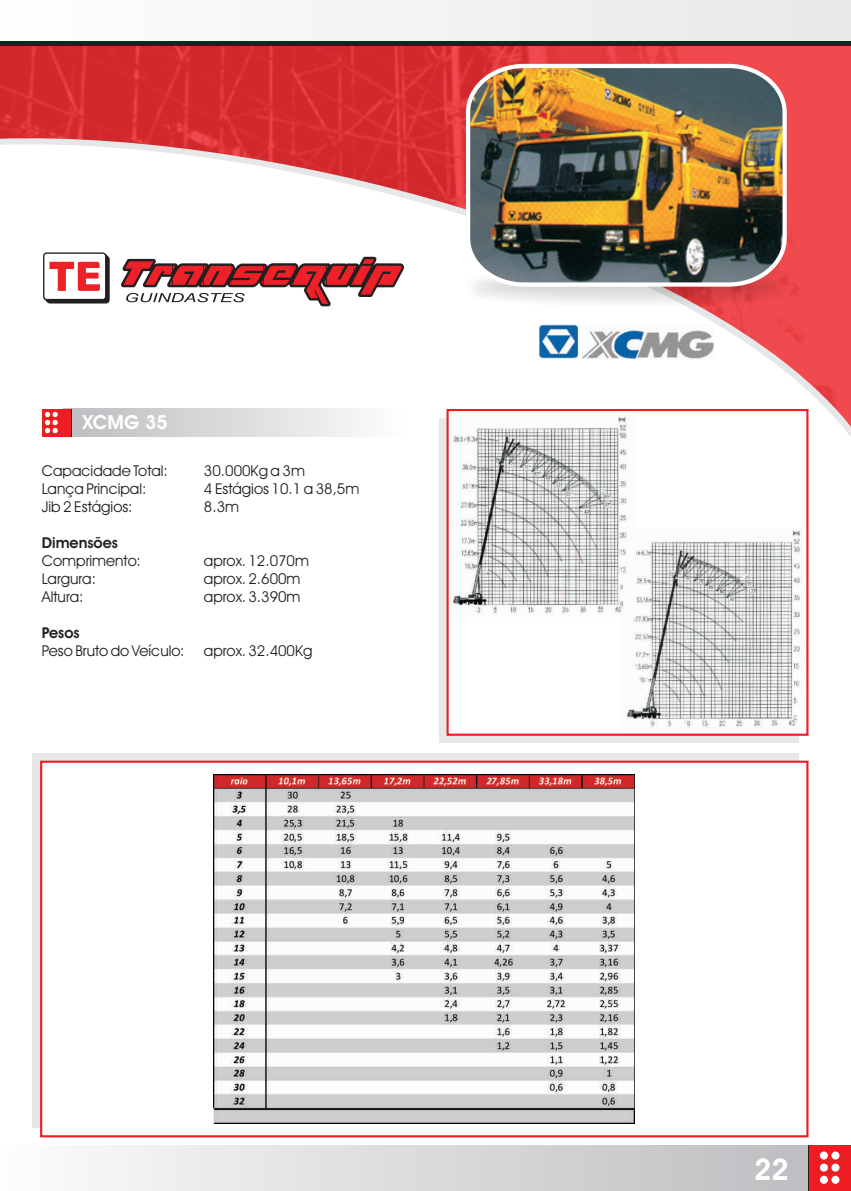
<style>
.page{position:relative;width:851px;height:1191px;background:#fff}
.page>*{position:absolute;margin:0;border:0;box-sizing:border-box;transform-origin:0 0}
.t1{font:700 30px "Avant Garde IT Cby BT";color:#fff}
.t2{font:700 19.5px "Avant Garde IT Cby BT";color:#fff}
.t3{font:15px "Avant Garde IT Cby BT";color:#231f20}
.t4{font:700 15px "Avant Garde IT Cby BT";color:#231f20}
</style>
<div class="page">
<img style="left:0;top:46px;width:850px;height:403px">
<div style="left:0;top:0;width:850px;height:45px;background:#f2f3f4"></div>
<div style="left:0;top:1145px;width:821px;height:46px;background:linear-gradient(to right,#fcfcfd,#bbbdbf)"></div>
<div style="left:808px;top:1145px;width:42px;height:46px;background:#ee1d23"></div>
<div style="left:831px;top:1175px;width:8px;height:8px;background:#fff;border-radius:50%"></div>
<svg style="left:819px;top:1175px;width:8px;height:8px"></svg>
<div style="left:831px;top:1163px;width:8px;height:8px;background:#fff;border-radius:50%"></div>
<div style="left:819px;top:1163px;width:8px;height:8px;background:#fff;border-radius:50%"></div>
<div style="left:831px;top:1151px;width:8px;height:8px;background:#fff;border-radius:50%"></div>
<svg style="left:819px;top:1151px;width:8px;height:8px"></svg>
<div style="left:0;top:41px;width:850px;height:5px;background:#231f20"></div>
<hr style="left:807px;top:1145px;width:1px;height:46px;background:#231f20">
<div style="left:462px;top:268px;width:327px;height:39px;background:#000;opacity:.15"></div>
<div style="left:63px;top:409px;width:341px;height:27px;background:linear-gradient(to right,#bbbcbf,#fdfdfe)"></div>
<div style="left:42px;top:409px;width:30px;height:27px;background:#ee1d23"></div>
<svg style="left:45px;top:412px;width:13px;height:21px"></svg>
<svg style="left:72px;top:409px;width:1px;height:27px"></svg>
<div style="left:33px;top:753px;width:765px;height:374px;background:#e6e7e9"></div>
<div style="left:39px;top:759px;width:770px;height:379px;background:#fff"></div>
<div style="left:439px;top:418px;width:359px;height:325px;background:#e6e7e9"></div>
<div style="left:447px;top:410px;width:360px;height:324px;background:#fff"></div>
<img style="left:623px;top:529px;width:179px;height:199px">
<img style="left:453px;top:414px;width:182px;height:202px">
<div style="left:446px;top:409px;width:362px;height:327px;border:2px solid #ee1d23"></div>
<img style="left:539px;top:325px;width:174px;height:35px">
<img style="left:463px;top:62px;width:325px;height:227px">
<img style="left:214px;top:774px;width:420px;height:349px">
<svg style="left:121px;top:257px;width:283px;height:49px"></svg>
<svg style="left:43px;top:252px;width:67px;height:51px"></svg>
<h2 class="t2" style="left:82px;top:414px;width:87px">XCMG 35</h2>
<p class="t3" style="left:42px;top:465px;width:127px">Capacidade Total:</p>
<p class="t3" style="left:204px;top:465px;width:103px">30.000Kg a 3m</p>
<p class="t3" style="left:42px;top:483px;width:106px">Lança Principal:</p>
<p class="t3" style="left:204px;top:483px;width:157px">4 Estágios 10.1 a 38,5m</p>
<p class="t3" style="left:42px;top:501px;width:92px">Jib 2 Estágios:</p>
<p class="t3" style="left:204px;top:501px;width:37px">8.3m</p>
<p class="t4" style="left:42px;top:537px;width:77px">Dimensões</p>
<p class="t3" style="left:42px;top:554px;width:100px">Comprimento:</p>
<p class="t3" style="left:204px;top:554px;width:107px">aprox. 12.070m</p>
<p class="t3" style="left:42px;top:572px;width:56px">Largura:</p>
<p class="t3" style="left:204px;top:572px;width:98px">aprox. 2.600m</p>
<p class="t3" style="left:42px;top:590px;width:43px">Altura:</p>
<p class="t3" style="left:204px;top:590px;width:98px">aprox. 3.390m</p>
<p class="t4" style="left:42px;top:626px;width:39px">Pesos</p>
<p class="t3" style="left:42px;top:644px;width:144px">Peso Bruto do Veículo:</p>
<p class="t3" style="left:204px;top:644px;width:110px">aprox. 32.400Kg</p>
<h1 class="t1" style="left:754px;top:1157px;width:36px">22</h1>
</div>
